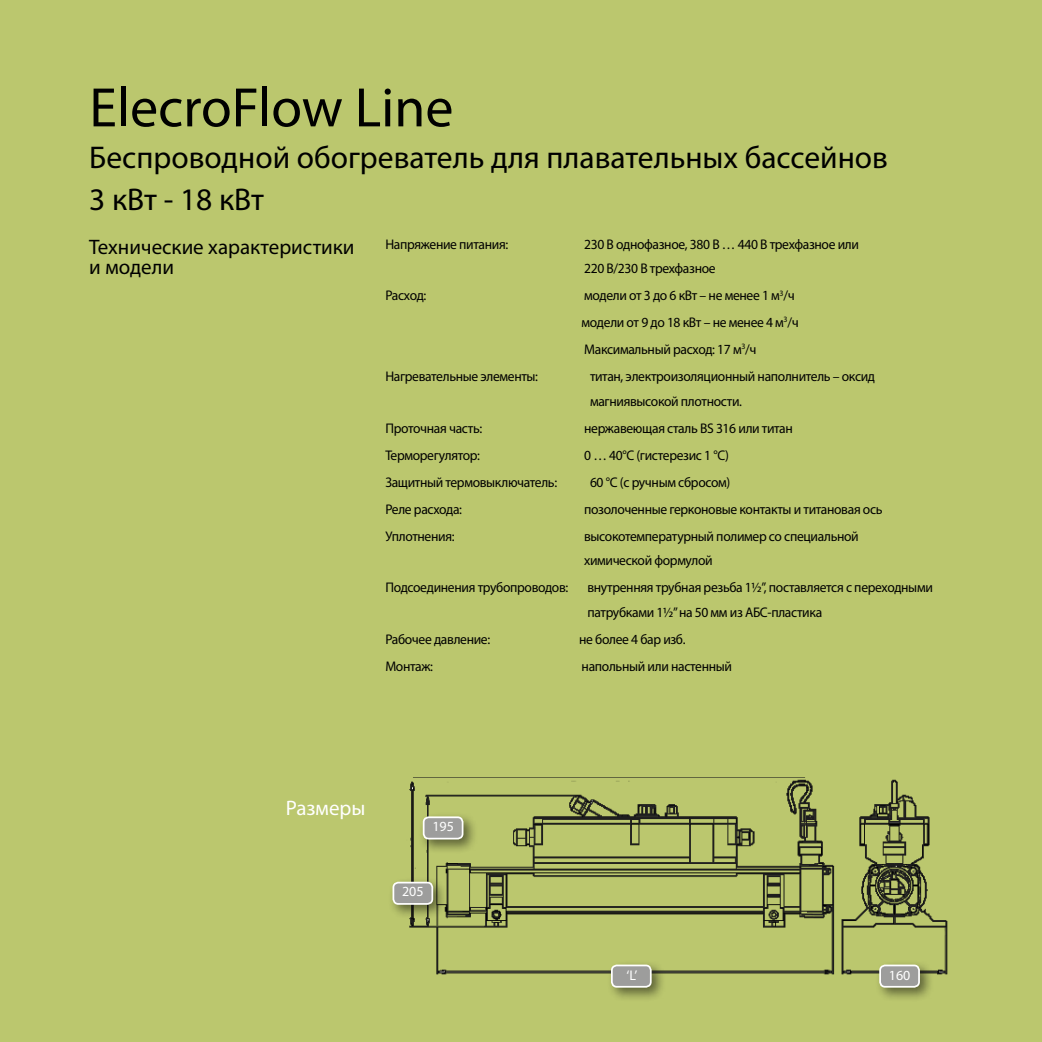
<style>
.page{position:relative;width:1042px;height:1042px;background:#bbc76e}
.page>*{position:absolute;margin:0;border:0;box-sizing:border-box;transform-origin:0 0}
.t1{font:56px "Myriad Pro";color:#000}
.t2{font:31.5px/42px "Myriad Pro";color:#000}
.t3{font:21px/20.1px "Myriad Pro";color:#000}
.t4{font:21px "Myriad Pro";color:#fff}
.t5{font:14px/24.5px "Myriad Pro";letter-spacing:-.025em;color:#000}
.t6{font:14px "Myriad Pro";color:#fff}
</style>
<div class="page">
<img style="left:409px;top:777px;width:539px;height:198px">
<div style="left:418px;top:812px;width:60px;height:42px;background:#000;opacity:.5"></div>
<div style="left:424px;top:817px;width:38px;height:21px;background:#9d9d9c;border-radius:5px"></div>
<div style="left:423px;top:816px;width:40px;height:23px;border:2px solid #fff;border-radius:5px"></div>
<div style="left:606px;top:960px;width:60px;height:42px;background:#000;opacity:.5"></div>
<div style="left:612px;top:965px;width:39px;height:22px;background:#9d9d9c;border-radius:5px"></div>
<div style="left:611px;top:964px;width:40px;height:23px;border:2px solid #fff;border-radius:5px"></div>
<div style="left:388px;top:877px;width:60px;height:42px;background:#000;opacity:.5"></div>
<div style="left:393px;top:882px;width:39px;height:22px;background:#9d9d9c;border-radius:5px"></div>
<div style="left:392px;top:882px;width:41px;height:23px;border:2px solid #fff;border-radius:5px"></div>
<div style="left:874px;top:960px;width:60px;height:42px;background:#000;opacity:.5"></div>
<div style="left:880px;top:965px;width:39px;height:22px;background:#9d9d9c;border-radius:5px"></div>
<div style="left:879px;top:964px;width:41px;height:23px;border:2px solid #fff;border-radius:5px"></div>
<h1 class="t1" style="left:89px;top:73px;width:366px">ElecroFlow Line</h1>
<h2 class="t2" style="left:89px;top:136px;width:800px">Беспроводной обогреватель для плавательных бассейнов<br>3 кВт - 18 кВт</h2>
<h3 class="t3" style="left:89px;top:236px;width:267px">Технические характеристики и модели</h3>
<p class="t5" style="left:385px;top:231px;width:124px">Напряжение питания:</p>
<p class="t5" style="left:584px;top:231px;width:276px">230 В однофазное, 380 В … 440 В трехфазное или<br>220 В/230 В трехфазное</p>
<p class="t5" style="left:385px;top:283px;width:43px">Расход:</p>
<p class="t5" style="left:581px;top:282px;width:219px;line-height:26.9px">модели от 3 до 6 кВт – не менее 1 м<sup>3</sup>/ч модели от 9 до 18 кВт – не менее 4 м<sup>3</sup>/ч<br>Максимальный расход: 17 м<sup>3</sup>/ч</p>
<p class="t5" style="left:385px;top:364px;width:154px">Нагревательные элементы:</p>
<p class="t5" style="left:590px;top:364px;width:287px">титан, электроизоляционный наполнитель – оксид магниявысокой плотности.</p>
<p class="t5" style="left:385px;top:415px;width:98px">Проточная часть:</p>
<p class="t5" style="left:584px;top:415px;width:210px">нержавеющая сталь BS 316 или титан</p>
<p class="t5" style="left:385px;top:442px;width:96px">Терморегулятор:</p>
<p class="t5" style="left:584px;top:442px;width:146px">0 … 40°C (гистерезис 1 °C)</p>
<p class="t5" style="left:385px;top:469px;width:173px">Защитный термовыключатель:</p>
<p class="t5" style="left:590px;top:469px;width:142px">60 °C (с ручным сбросом)</p>
<p class="t5" style="left:385px;top:496px;width:78px">Реле расхода:</p>
<p class="t5" style="left:584px;top:496px;width:300px">позолоченные герконовые контакты и титановая ось</p>
<p class="t5" style="left:385px;top:523px;width:71px">Уплотнения:</p>
<p class="t5" style="left:584px;top:523px;width:276px">высокотемпературный полимер со специальной химической формулой</p>
<p class="t5" style="left:385px;top:575px;width:184px">Подсоединения трубопроводов:</p>
<p class="t5" style="left:587px;top:575px;width:347px">внутренняя трубная резьба 1½”, поставляется с переходными патрубками 1½” на 50 мм из АБС-пластика</p>
<p class="t5" style="left:385px;top:626px;width:106px">Рабочее давление:</p>
<p class="t5" style="left:579px;top:626px;width:108px">не более 4 бар изб.</p>
<p class="t5" style="left:385px;top:653px;width:49px">Монтаж:</p>
<p class="t5" style="left:581px;top:653px;width:152px">напольный или настенный</p>
<h3 class="t4" style="left:286px;top:795px;width:81px">Размеры</h3>
<p class="t6" style="left:432px;top:817px;width:23px">195</p>
<p class="t6" style="left:402px;top:883px;width:23px">205</p>
<p class="t6" style="left:626px;top:966px;width:12px">‘L’</p>
<p class="t6" style="left:889px;top:966px;width:23px">160</p>
</div>
